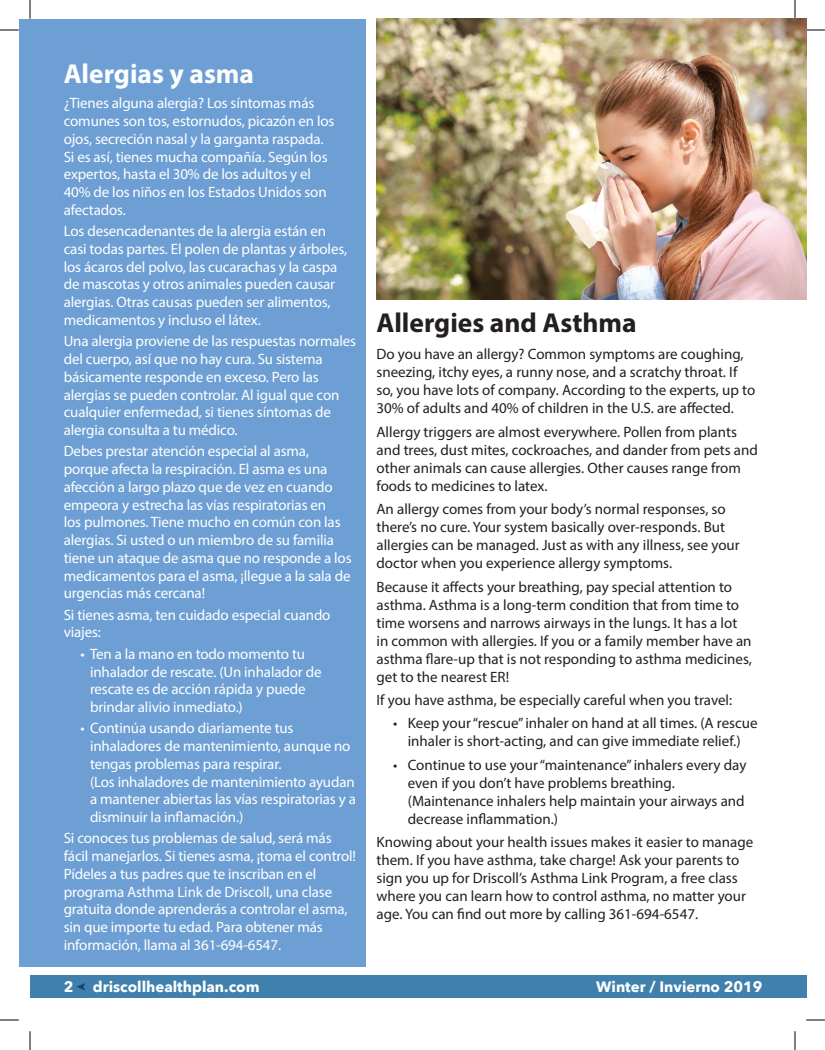
<style>
.page{position:relative;width:825px;height:1050px;background:#fff}
.page>*{position:absolute;margin:0;border:0;box-sizing:border-box;transform-origin:0 0}
.t1{font:700 27.5px "Myriad Pro";color:#231f20}
.t2{font:700 27.5px "Myriad Pro";color:#fff}
.t3{font:15px/17.8px "Myriad Pro";letter-spacing:-.01em;color:#fff}
.t4{font:15px/18px "Myriad Pro";color:#231f20}
.t5{font:700 15px "Avenir Next";color:#fff}
</style>
<div class="page">
<div style="left:30px;top:975px;width:776px;height:23px;background:#3f81ac"></div>
<svg style="left:77px;top:983px;width:8px;height:7px"></svg>
<div style="left:19px;top:19px;width:347px;height:948px;background:#6d9fd4"></div>
<img style="left:377px;top:19px;width:429px;height:281px">
<svg style="left:0;top:29px;width:19px;height:2px"></svg>
<svg style="left:806px;top:29px;width:19px;height:2px"></svg>
<svg style="left:0;top:1019px;width:19px;height:2px"></svg>
<svg style="left:806px;top:1019px;width:19px;height:2px"></svg>
<svg style="left:29px;top:0;width:2px;height:19px"></svg>
<svg style="left:29px;top:1031px;width:2px;height:19px"></svg>
<svg style="left:794px;top:0;width:2px;height:19px"></svg>
<svg style="left:794px;top:1031px;width:2px;height:19px"></svg>
<h1 class="t2" style="left:64px;top:56px;width:192px">Alergias y asma</h1>
<p class="t3" style="left:64px;top:94px;width:272px">¿Tienes alguna alergia? Los síntomas más comunes son tos, estornudos, picazón en los ojos, secreción nasal y la garganta raspada.<br>Si es así, tienes mucha compañía. Según los expertos, hasta el 30% de los adultos y el 40% de los niños en los Estados Unidos son afectados.</p>
<p class="t3" style="left:64px;top:222px;width:285px">Los desencadenantes de la alergia están en casi todas partes. El polen de plantas y árboles, los ácaros del polvo, las cucarachas y la caspa de mascotas y otros animales pueden causar alergias. Otras causas pueden ser alimentos, medicamentos y incluso el látex.</p>
<p class="t3" style="left:64px;top:332px;width:294px">Una alergia proviene de las respuestas normales del cuerpo, así que no hay cura. Su sistema básicamente responde en exceso. Pero las alergias se pueden controlar. Al igual que con cualquier enfermedad, si tienes síntomas de alergia consulta a tu médico.</p>
<p class="t3" style="left:64px;top:442px;width:289px">Debes prestar atención especial al asma, porque afecta la respiración. El asma es una afección a largo plazo que de vez en cuando empeora y estrecha las vías respiratorias en<br>los pulmones. Tiene mucho en común con las alergias. Si usted o un miembro de su familia tiene un ataque de asma que no responde a los medicamentos para el asma, ¡llegue a la sala de urgencias más cercana!</p>
<p class="t3" style="left:64px;top:606px;width:268px">Si tienes asma, ten cuidado especial cuando viajes:</p>
<p class="t3" style="left:90px;top:645px;width:233px;text-indent:-9px">• Ten a la mano en todo momento tu inhalador de rescate. (Un inhalador de rescate es de acción rápida y puede brindar alivio inmediato.)</p>
<p class="t3" style="left:90px;top:719px;width:267px;text-indent:-9px">• Continúa usando diariamente tus inhaladores de mantenimiento, aunque no tengas problemas para respirar.<br>(Los inhaladores de mantenimiento ayudan a mantener abiertas las vías respiratorias y a disminuir la inflamación.)</p>
<p class="t3" style="left:64px;top:829px;width:294px">Si conoces tus problemas de salud, será más fácil manejarlos. Si tienes asma, ¡toma el control!<br>Pídeles a tus padres que te inscriban en el programa Asthma Link de Driscoll, una clase gratuita donde aprenderás a controlar el asma, sin que importe tu edad. Para obtener más información, llama al 361-694-6547.</p>
<h1 class="t1" style="left:377px;top:305px;width:262px">Allergies and Asthma</h1>
<p class="t4" style="left:377px;top:345px;width:380px">Do you have an allergy? Common symptoms are coughing, sneezing, itchy eyes, a runny nose, and a scratchy throat. If so, you have lots of company. According to the experts, up to 30% of adults and 40% of children in the U.S. are affected.</p>
<p class="t4" style="left:377px;top:422px;width:383px">Allergy triggers are almost everywhere. Pollen from plants and trees, dust mites, cockroaches, and dander from pets and other animals can cause allergies. Other causes range from foods to medicines to latex.</p>
<p class="t4" style="left:377px;top:500px;width:365px">An allergy comes from your body’s normal responses, so there’s no cure. Your system basically over-responds. But allergies can be managed. Just as with any illness, see your doctor when you experience allergy symptoms.</p>
<p class="t4" style="left:377px;top:577px;width:377px">Because it affects your breathing, pay special attention to asthma. Asthma is a long-term condition that from time to time worsens and narrows airways in the lungs. It has a lot in common with allergies. If you or a family member have an asthma flare-up that is not responding to asthma medicines, get to the nearest ER!</p>
<p class="t4" style="left:377px;top:691px;width:357px">If you have asthma, be especially careful when you travel:</p>
<p class="t4" style="left:393px;top:714px;width:366px;text-align:center">• Keep your “rescue” inhaler on hand at all times. (A rescue inhaler is short-acting, and can give immediate relief.)</p>
<p class="t4" style="left:408px;top:755px;width:340px;text-indent:-14px">• Continue to use your “maintenance” inhalers every day even if you don’t have problems breathing. (Maintenance inhalers help maintain your airways and decrease inflammation.)</p>
<p class="t4" style="left:377px;top:833px;width:378px">Knowing about your health issues makes it easier to manage them. If you have asthma, take charge! Ask your parents to sign you up for Driscoll’s Asthma Link Program, a free class where you can learn how to control asthma, no matter your age. You can find out more by calling 361-694-6547.</p>
<p class="t5" style="left:64px;top:973px;width:11px">2</p>
<p class="t5" style="left:93px;top:973px;width:168px">driscollhealthplan.com</p>
<p class="t5" style="left:596px;top:974px;width:168px">Winter / Invierno 2019</p>
</div>
